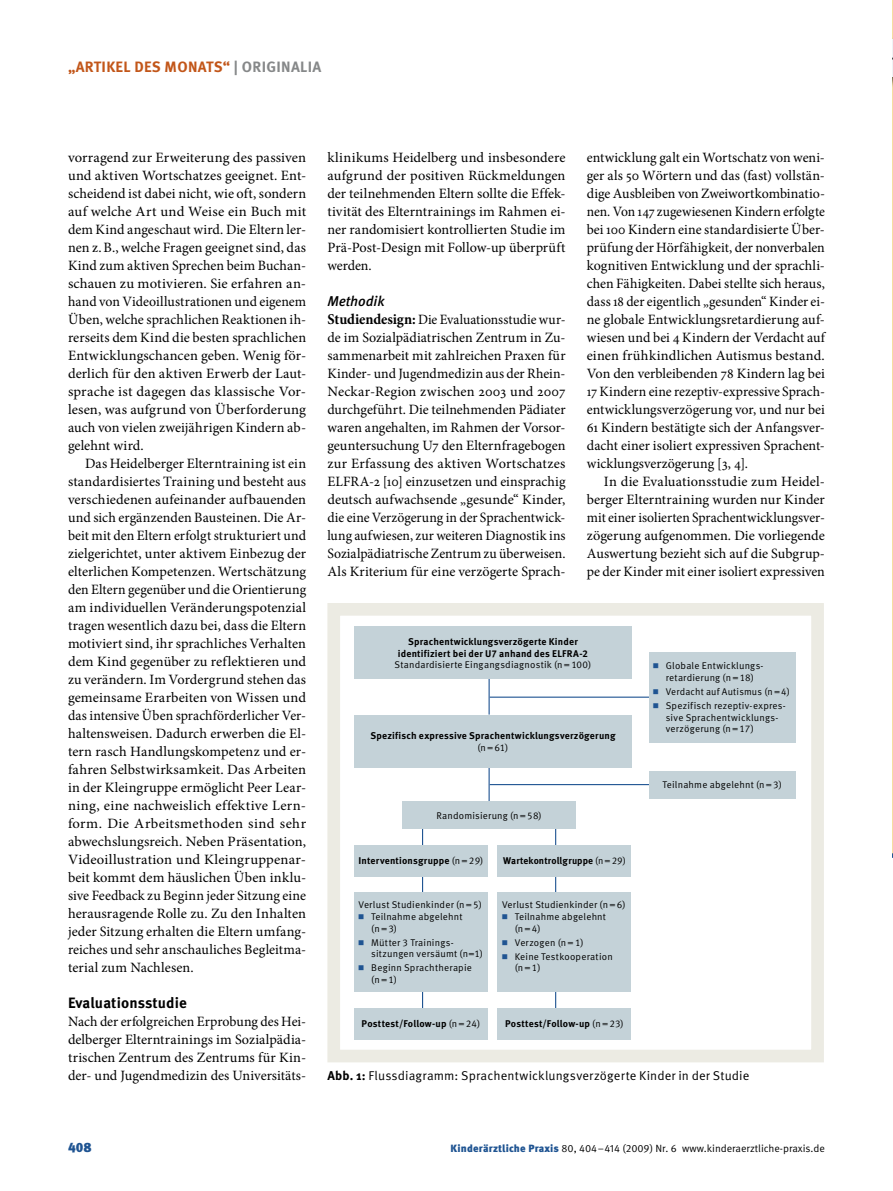
<style>
.page{position:relative;width:893px;height:1191px;background:#fff}
.page>*{position:absolute;margin:0;border:0;box-sizing:border-box;transform-origin:0 0}
.t1{font:700 15px "Meta OT";letter-spacing:.02em;color:#c25619}
.t2{font:700 15px "Meta OT";letter-spacing:.01em;color:#000}
.t3{font:14.25px/18px "Minion Pro";letter-spacing:.005em;color:#000;text-align:justify}
.t4{font:14.25px/18px "Minion Pro";letter-spacing:.005em;color:#000;text-align:justify;scale:.95 1}
.t5{font:italic 500 14.25px "Meta OT";letter-spacing:-.005em;color:#000}
.t6{font:900 13.5px "Meta OT";color:#1f5492}
.t7{font:12.75px "Meta OT";letter-spacing:.01em;color:#000}
.t8{font:10.5px "Meta OT";color:#000}
.t9{font:9.75px/11.7px "Meta OT";letter-spacing:.02em;color:#000}
.t10{font:700 9.75px/11.7px "Meta OT";letter-spacing:.015em;color:#000;text-align:center}
.s1{color:#868889}
.s2{font-weight:700;font-size:15px}
.s3{font-weight:400}
.s4{font-family:"Universal CRM Newswith Comm Pi";color:#1f5492}
.s5{font-weight:700}
.s6{font-weight:900;color:#1f5492}
</style>
<div class="page">
<div style="left:327px;top:603px;width:497px;height:459px;background:#fff;border:13px solid #ecebe3"></div>
<hr style="left:489px;top:678px;width:1px;height:36px;background:#1f5492">
<hr style="left:489px;top:766px;width:1px;height:37px;background:#1f5492">
<hr style="left:490px;top:784px;width:159px;height:1px;background:#1f5492">
<hr style="left:490px;top:696px;width:159px;height:1px;background:#1f5492">
<hr style="left:422px;top:820px;width:1px;height:197px;background:#1f5492">
<hr style="left:555px;top:820px;width:1px;height:191px;background:#1f5492">
<div style="left:354px;top:627px;width:278px;height:52px;background:#c4d2d8"></div>
<div style="left:354px;top:715px;width:278px;height:52px;background:#c4d2d8"></div>
<div style="left:649px;top:652px;width:146px;height:90px;background:#c4d2d8"></div>
<div style="left:649px;top:771px;width:147px;height:27px;background:#c4d2d8"></div>
<div style="left:403px;top:802px;width:173px;height:27px;background:#c4d2d8"></div>
<div style="left:354px;top:845px;width:134px;height:31px;background:#c4d2d8"></div>
<div style="left:498px;top:845px;width:133px;height:31px;background:#c4d2d8"></div>
<div style="left:354px;top:1008px;width:134px;height:31px;background:#c4d2d8"></div>
<div style="left:498px;top:1008px;width:133px;height:31px;background:#c4d2d8"></div>
<div style="left:354px;top:892px;width:134px;height:100px;background:#c4d2d8"></div>
<div style="left:498px;top:892px;width:133px;height:100px;background:#c4d2d8"></div>
<hr style="left:892px;top:0;width:1px;height:857px;background:#f6dea1">
<hr style="left:892px;top:37px;width:1px;height:51px;background:#000;opacity:.55">
<hr style="left:892px;top:39px;width:1px;height:38px;background:#eff3f5">
<p class="t1" style="left:68px;top:57px;width:254px">„Artikel des Monats“ <span class="s1">| Originalia</span></p>
<p class="t3" style="left:68px;top:149px;width:240px">vorragend zur Erweiterung des passiven und aktiven Wortschatzes geeignet. Ent&shy;scheidend ist dabei nicht, wie oft, sondern auf welche Art und Weise ein Buch mit dem Kind angeschaut wird. Die Eltern ler&shy;nen z.B., welche Fragen geeignet sind, das Kind zum aktiven Sprechen beim Buchan&shy;schauen zu motivieren. Sie erfahren an&shy;hand von Videoillustrationen und eigenem Üben, welche sprachlichen Reaktionen ih&shy;rerseits dem Kind die besten sprachlichen Entwicklungschancen geben. Wenig för&shy;derlich für den aktiven Erwerb der Laut&shy;sprache ist dagegen das klassische Vor&shy;lesen, was aufgrund von Überforderung auch von vielen zweijährigen Kindern ab&shy;gelehnt wird.</p>
<p class="t3" style="left:68px;top:455px;width:240px;text-indent:17px">Das Heidelberger Elterntraining ist ein standardisiertes Training und besteht aus verschiedenen aufeinander aufbauenden und sich ergänzenden Bausteinen. Die Ar&shy;beit mit den Eltern erfolgt strukturiert und zielgerichtet, unter aktivem Einbezug der elterlichen Kompetenzen. Wertschätzung den Eltern gegenüber und die Orientierung am individuellen Veränderungspotenzial tragen wesentlich dazu bei, dass die Eltern motiviert sind, ihr sprachliches Verhalten dem Kind gegenüber zu reflektieren und zu verändern. Im Vordergrund stehen das gemeinsame Erarbeiten von Wissen und das intensive Üben sprachförderlicher Ver&shy;haltensweisen. Dadurch erwerben die El&shy;tern rasch Handlungskompetenz und er&shy;fahren Selbstwirksamkeit. Das Arbeiten in der Kleingruppe ermöglicht Peer Lear&shy;ning, eine nachweislich effektive Lern&shy;form. Die Arbeitsmethoden sind sehr abwechslungsreich. Neben Präsentation, Videoillustration und Kleingruppenar&shy;beit kommt dem häuslichen Üben inklu&shy;sive Feedback zu Beginn jeder Sitzung eine herausragende Rolle zu. Zu den Inhalten jeder Sitzung erhalten die Eltern umfang&shy;reiches und sehr anschauliches Begleitma&shy;terial zum Nachlesen.</p>
<p class="t2" style="left:68px;top:993px;width:120px">Evaluationsstudie</p>
<p class="t3" style="left:68px;top:1013px;width:240px">Nach der erfolgreichen Erprobung des Hei&shy;delberger Elterntrainings im Sozialpädia&shy;trischen Zentrum des Zentrums für Kin&shy;der- und Jugendmedizin des Universitäts-</p>
<p class="t3" style="left:327px;top:149px;width:240px">klinikums Heidelberg und insbesondere aufgrund der positiven Rückmeldungen der teilnehmenden Eltern sollte die Effek&shy;tivität des Elterntrainings im Rahmen ei&shy;ner randomisiert kontrollierten Studie im Prä-Post-Design mit Follow-up überprüft werden.</p>
<p class="t5" style="left:327px;top:292px;width:58px">Methodik</p>
<p class="t4" style="left:327px;top:311px;width:252px"><span class="s2">Studiendesign:</span> Die Evaluationsstudie wur&shy;de im Sozialpädiatrischen Zentrum in Zu&shy;sammenarbeit mit zahlreichen Praxen für Kinder- und Jugendmedizin aus der Rhein-Neckar-Region zwischen 2003 und 2007 durchgeführt. Die teilnehmenden Pädiater waren angehalten, im Rahmen der Vorsor&shy;geuntersuchung U7 den Elternfragebogen zur Erfassung des aktiven Wortschatzes ELFRA-2 [10] einzusetzen und einsprachig deutsch aufwachsende „gesunde“ Kinder, die eine Verzögerung in der Sprachentwick&shy;lung aufwiesen, zur weiteren Diagnostik ins Sozialpädiatrische Zentrum zu überweisen.<br>Als Kriterium für eine verzögerte Sprach-</p>
<p class="t3" style="left:587px;top:149px;width:240px">entwicklung galt ein Wortschatz von weni&shy;ger als 50 Wörtern und das (fast) vollstän&shy;dige Ausbleiben von Zweiwortkombinatio&shy;nen. Von 147 zugewiesenen Kindern erfolgte bei 100 Kindern eine standardisierte Über&shy;prüfung der Hörfähigkeit, der nonverbalen kognitiven Entwicklung und der sprachli&shy;chen Fähigkeiten. Dabei stellte sich heraus, dass 18 der eigentlich „gesunden“ Kinder ei&shy;ne globale Entwicklungsretardierung auf&shy;wiesen und bei 4 Kindern der Verdacht auf einen frühkindlichen Autismus bestand.<br>Von den verbleibenden 78 Kindern lag bei 17 Kindern eine rezeptiv-expressive Sprach&shy;entwicklungsverzögerung vor, und nur bei 61 Kindern bestätigte sich der Anfangsver&shy;dacht einer isoliert expressiven Sprachent&shy;wicklungsverzögerung [3, 4].</p>
<p class="t3" style="left:587px;top:473px;width:240px;text-indent:17px">In die Evaluationsstudie zum Heidel&shy;berger Elterntraining wurden nur Kinder mit einer isolierten Sprachentwicklungsver&shy;zögerung aufgenommen. Die vorliegende Auswertung bezieht sich auf die Subgrup&shy;pe der Kinder mit einer isoliert expressiven</p>
<p class="t10" style="left:398px;top:636px;width:192px">Sprachentwicklungsverzögerte Kinder identifiziert bei der U7 anhand des ELFRA-2</p>
<p class="t9" style="left:395px;top:659px;width:198px">Standardisierte Eingangsdiagnostik (n=100)</p>
<p class="t10" style="left:370px;top:730px;width:247px">Spezifisch expressive Sprachentwicklungsverzögerung</p>
<p class="t9" style="left:477px;top:742px;width:33px">(n=61)</p>
<p class="t9" style="left:436px;top:810px;width:107px">Randomisierung (n=58)</p>
<p class="t10" style="left:358px;top:855px;width:126px">Interventionsgruppe <span class="s3">(n=29)</span></p>
<p class="t10" style="left:503px;top:855px;width:124px">Wartekontrollgruppe <span class="s3">(n=29)</span></p>
<p class="t9" style="left:358px;top:899px;width:125px">Verlust Studienkinder (n=5)</p>
<p class="t9" style="left:358px;top:911px;width:106px"><span class="s4">◾</span> Teilnahme abgelehnt</p>
<p class="t9" style="left:371px;top:922px;width:27px">(n=3)</p>
<p class="t9" style="left:371px;top:936px;width:113px;text-indent:-13px"><span class="s4">◾</span> Mütter 3 Trainings&shy;sitzungen versäumt (n=1)</p>
<p class="t9" style="left:371px;top:962px;width:102px;text-indent:-13px"><span class="s4">◾</span> Beginn Sprachtherapie (n=1)</p>
<p class="t9" style="left:502px;top:899px;width:125px">Verlust Studienkinder (n=6)</p>
<p class="t9" style="left:502px;top:911px;width:106px"><span class="s4">◾</span> Teilnahme abgelehnt</p>
<p class="t9" style="left:515px;top:922px;width:27px">(n=4)</p>
<p class="t9" style="left:502px;top:935px;width:112px;line-height:13.8px"><span class="s4">◾</span> Verzogen (n=1)<br><span class="s4">◾</span> Keine Testkooperation</p>
<p class="t9" style="left:515px;top:962px;width:27px">(n=1)</p>
<p class="t10" style="left:362px;top:1018px;width:120px">Posttest/Follow-up <span class="s3">(n=24)</span></p>
<p class="t10" style="left:505px;top:1018px;width:120px">Posttest/Follow-up <span class="s3">(n=23)</span></p>
<p class="t9" style="left:653px;top:660px;width:111px;text-align:center"><span class="s4">◾</span> Globale Entwicklungs&shy;retardierung (n=18)</p>
<p class="t9" style="left:653px;top:685px;width:138px;line-height:13.8px"><span class="s4">◾</span> Verdacht auf Autismus (n=4) <span class="s4">◾</span> Spezifisch rezeptiv-expres-</p>
<p class="t9" style="left:666px;top:711px;width:113px">sive Sprachentwicklungs&shy;verzögerung (n=17)</p>
<p class="t9" style="left:663px;top:779px;width:121px">Teilnahme abgelehnt (n=3)</p>
<p class="t7" style="left:327px;top:1068px;width:423px"><span class="s5">Abb. 1:</span> Flussdiagramm: Sprachentwicklungsverzögerte Kinder in der Studie</p>
<p class="t6" style="left:68px;top:1139px;width:25px">408</p>
<p class="t8" style="left:451px;top:1142px;width:376px"><span class="s6">Kinderärztliche Praxis</span> 80, 404–414 (2009) Nr. 6 www.kinderaerztliche-praxis.de</p>
</div>
